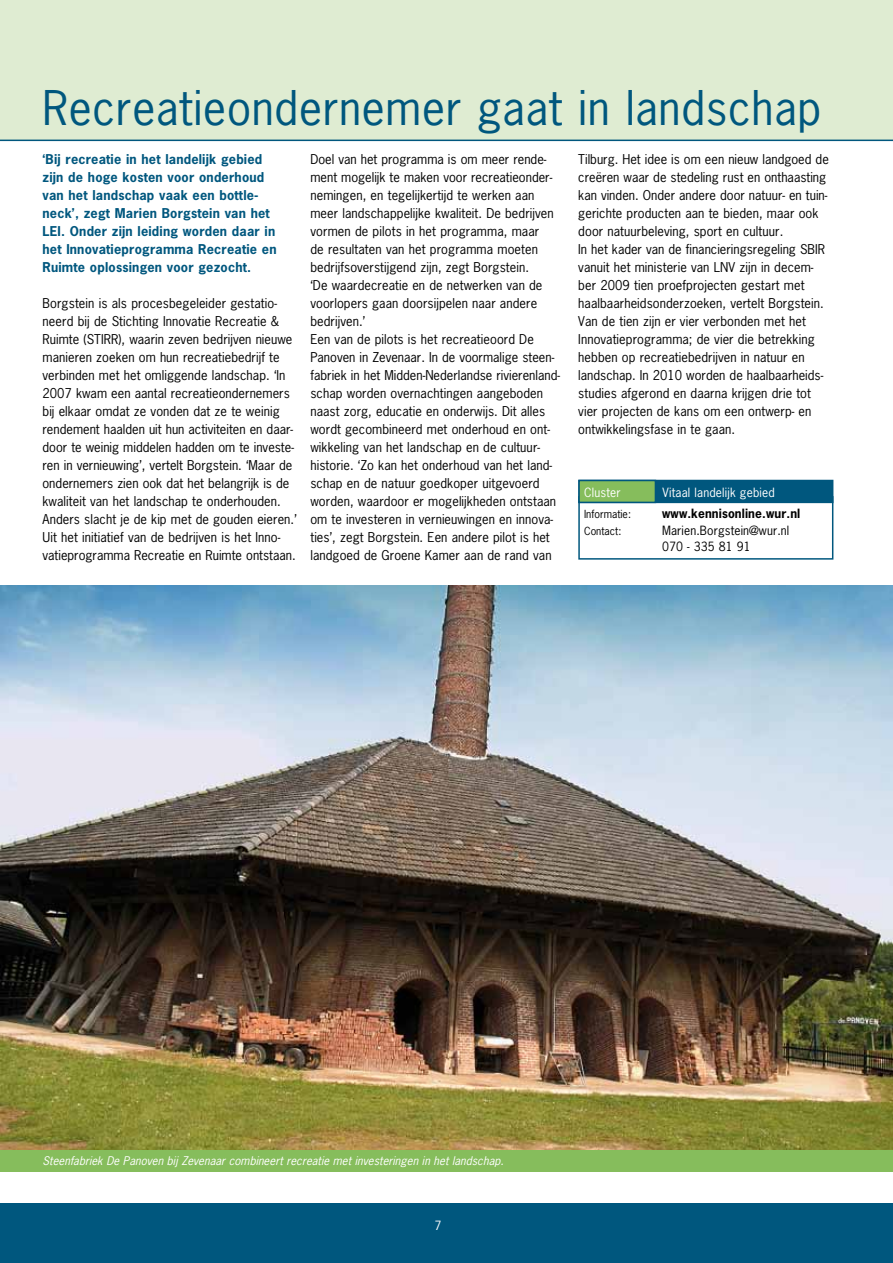
<style>
.page{position:relative;width:893px;height:1263px;background:#fff}
.page>*{position:absolute;margin:0;border:0;box-sizing:border-box;transform-origin:0 0}
.t1{font:45px "News Gothic Std";letter-spacing:.015em;color:#00577e}
.t2{font:12.75px/18px "News Gothic Std";letter-spacing:.005em;color:#000}
.t3{font:700 12.75px/18px "News Gothic Std";letter-spacing:.015em;color:#00577e}
.t4{font:12px/16.8px "News Gothic Std";letter-spacing:.01em;color:#000}
.t5{font:12px "News Gothic Std";letter-spacing:.015em;color:#fff}
.t6{font:700 12px "News Gothic Std";letter-spacing:.01em;color:#000}
.t7{font:italic 11.25px "News Gothic Std";color:#fff}
.t8{font:10.5px "News Gothic Std";color:#000}
</style>
<div class="page">
<div style="left:0;top:0;width:893px;height:140px;background:#dfecd2"></div>
<div style="left:0;top:1203px;width:893px;height:60px;background:#00577e"></div>
<hr style="left:0;top:140px;width:893px;height:1px;background:#00577e">
<img style="left:0;top:585px;width:893px;height:565px">
<div style="left:0;top:1150px;width:893px;height:22px;background:#86bd5c"></div>
<div style="left:578px;top:496px;width:255px;height:64px;background:#fff;border:2px solid #00577e"></div>
<div style="left:578px;top:480px;width:255px;height:23px;background:#00577e"></div>
<div style="left:578px;top:480px;width:78px;height:23px;background:#86bd5c;border:2px solid #00577e"></div>
<h1 class="t1" style="left:43px;top:79px;width:780px">Recreatieondernemer gaat in landschap</h1>
<p class="t3" style="left:43px;top:150px;width:236px">‘Bij recreatie in het landelijk gebied zijn de hoge kosten voor onderhoud van het landschap vaak een bottle&shy;neck’, zegt Marien Borgstein van het LEI. Onder zijn leiding worden daar in het Innovatieprogramma Recreatie en Ruimte oplossingen voor gezocht.</p>
<p class="t2" style="left:43px;top:294px;width:256px">Borgstein is als procesbegeleider gestatio&shy;neerd bij de Stichting Innovatie Recreatie &amp; Ruimte (STIRR), waarin zeven bedrijven nieuwe manieren zoeken om hun recreatiebedrijf te verbinden met het omliggende landschap. ‘In 2007 kwam een aantal recreatieondernemers bij elkaar omdat ze vonden dat ze te weinig rendement haalden uit hun activiteiten en daar&shy;door te weinig middelen hadden om te investe&shy;ren in vernieuwing’, vertelt Borgstein. ‘Maar de ondernemers zien ook dat het belangrijk is de kwaliteit van het landschap te onderhouden.<br>Anders slacht je de kip met de gouden eieren.’ Uit het initiatief van de bedrijven is het Inno&shy;vatieprogramma Recreatie en Ruimte ontstaan.</p>
<p class="t2" style="left:310px;top:150px;width:251px">Doel van het programma is om meer rende&shy;ment mogelijk te maken voor recreatieonder&shy;nemingen, en tegelijkertijd te werken aan meer landschappelijke kwaliteit. De bedrijven vormen de pilots in het programma, maar<br>de resultaten van het programma moeten bedrijfsoverstijgend zijn, zegt Borgstein.<br>‘De waardecreatie en de netwerken van de voorlopers gaan doorsijpelen naar andere bedrijven.’<br>Een van de pilots is het recreatieoord De Panoven in Zevenaar. In de voormalige steen&shy;fabriek in het Midden-Nederlandse rivierenland&shy;schap worden overnachtingen aangeboden naast zorg, educatie en onderwijs. Dit alles wordt gecombineerd met onderhoud en ont&shy;wikkeling van het landschap en de cultuur&shy;historie. ‘Zo kan het onderhoud van het land&shy;schap en de natuur goedkoper uitgevoerd worden, waardoor er mogelijkheden ontstaan om te investeren in vernieuwingen en innova&shy;ties’, zegt Borgstein. Een andere pilot is het landgoed de Groene Kamer aan de rand van</p>
<p class="t2" style="left:578px;top:150px;width:252px">Tilburg. Het idee is om een nieuw landgoed de creëren waar de stedeling rust en onthaasting kan vinden. Onder andere door natuur- en tuin&shy;gerichte producten aan te bieden, maar ook door natuurbeleving, sport en cultuur.<br>In het kader van de financieringsregeling SBIR vanuit het ministerie van LNV zijn in decem&shy;ber 2009 tien proefprojecten gestart met haalbaarheidsonderzoeken, vertelt Borgstein.<br>Van de tien zijn er vier verbonden met het Innovatieprogramma; de vier die betrekking hebben op recreatiebedrijven in natuur en landschap. In 2010 worden de haalbaarheids&shy;studies afgerond en daarna krijgen drie tot vier projecten de kans om een ontwerp- en ontwikkelingsfase in te gaan.</p>
<p class="t5" style="left:584px;top:484px;width:38px">Cluster</p>
<p class="t5" style="left:663px;top:484px;width:114px">Vitaal landelijk gebied</p>
<p class="t8" style="left:584px;top:507px;width:48px">Informatie:</p>
<p class="t6" style="left:662px;top:505px;width:140px">www.kennisonline.wur.nl</p>
<p class="t8" style="left:584px;top:524px;width:39px">Contact:</p>
<p class="t4" style="left:662px;top:522px;width:129px">Marien.Borgstein@wur.nl<br>070 - 335 81 91</p>
<p class="t7" style="left:43px;top:1153px;width:466px">Steenfabriek De Panoven bij Zevenaar combineert recreatie met investeringen in het landschap.</p>
<p class="t5" style="left:434px;top:1217px;width:8px">7</p>
</div>
